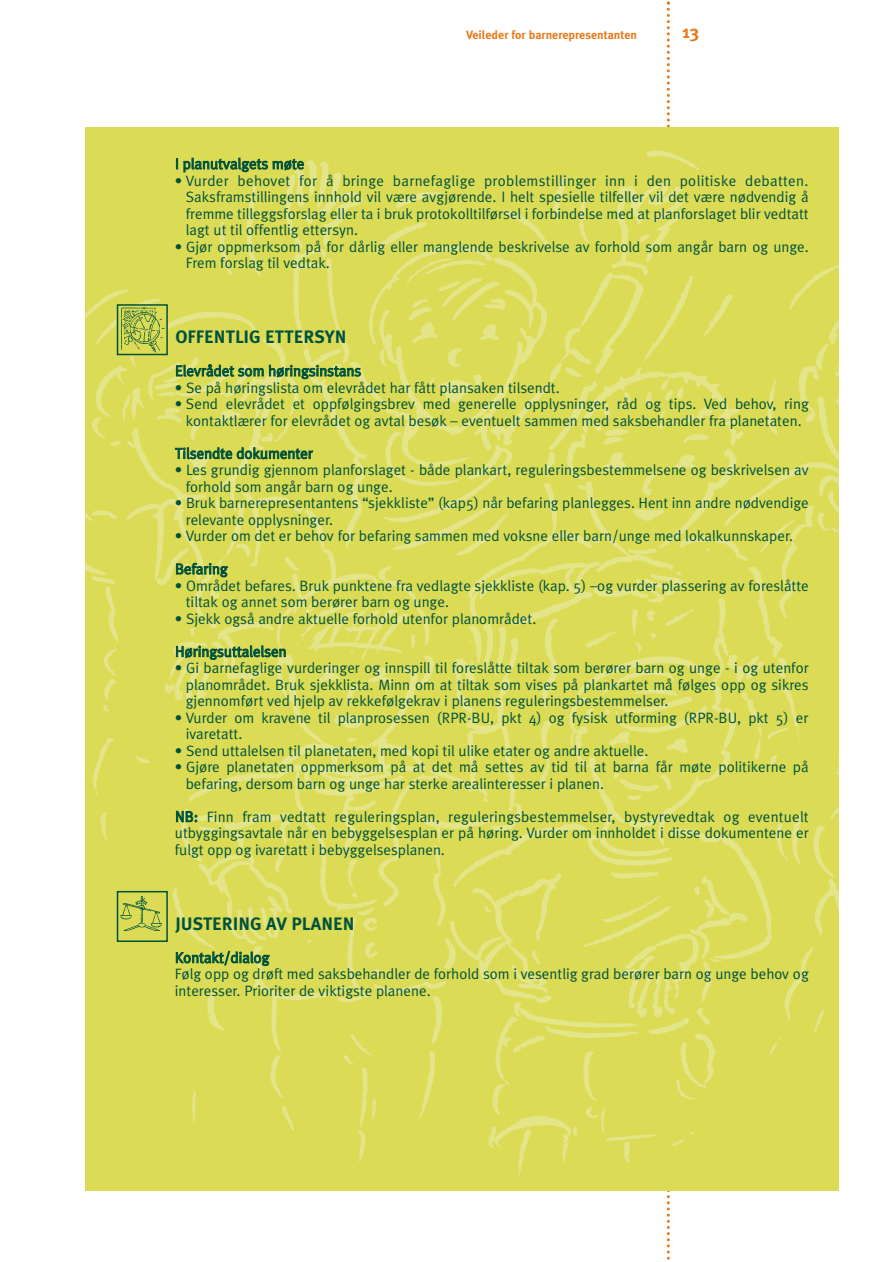
<style>
.page{position:relative;width:893px;height:1262px;background:#fff}
.page>*{position:absolute;margin:0;border:0;box-sizing:border-box;transform-origin:0 0}
.t1{font:700 18px "Meta Plus";color:#00523d}
.t2{font:700 18px "Meta Plus";color:#e77a1c}
.t3{font:15px/16.5px "Meta Plus Normal";color:#00523d}
.t4{font:700 12px "Meta Plus";color:#e77a1c}
</style>
<div class="page">
<svg style="left:666px;top:1px;width:3px;height:1259px"></svg>
<div style="left:85px;top:128px;width:753px;height:1063px;background:#dcdb55"></div>
<img style="left:85px;top:150px;width:753px;height:1025px">
<img style="left:120px;top:894px;width:45px;height:45px">
<div style="left:117px;top:891px;width:51px;height:51px;border:2px solid #00523d"></div>
<img style="left:120px;top:307px;width:45px;height:45px">
<div style="left:117px;top:304px;width:51px;height:51px;border:2px solid #00523d"></div>
<p class="t4" style="left:466px;top:31px;width:172px">Veileder for barnerepresentanten</p>
<p class="t2" style="left:682px;top:25px;width:18px">13</p>
<p class="t3" style="left:175px;top:157px;width:131px">I planutvalgets møte</p>
<p class="t3" style="left:186px;top:174px;width:624px;text-align:justify;text-indent:-11px">• Vurder behovet for å bringe barnefaglige problemstillinger inn i den politiske debatten.<br>Saksframstillingens innhold vil være avgjørende. I helt spesielle tilfeller vil det være nødvendig å fremme tilleggsforslag eller ta i bruk protokolltilførsel i forbindelse med at planforslaget blir vedtatt lagt ut til offentlig ettersyn.</p>
<p class="t3" style="left:186px;top:240px;width:624px;text-indent:-11px">• Gjør oppmerksom på for dårlig eller manglende beskrivelse av forhold som angår barn og unge.<br>Frem forslag til vedtak.</p>
<p class="t1" style="left:175px;top:331px;width:173px">OFFENTLIG ETTERSYN</p>
<p class="t3" style="left:175px;top:364px;width:188px">Elevrådet som høringsinstans</p>
<p class="t3" style="left:175px;top:381px;width:386px">• Se på høringslista om elevrådet har fått plansaken tilsendt.</p>
<p class="t3" style="left:175px;top:397px;width:635px;text-align:center">• Send elevrådet et oppfølgingsbrev med generelle opplysninger, råd og tips. Ved behov, ring kontaktlærer for elevrådet og avtal besøk – eventuelt sammen med saksbehandler fra planetaten.</p>
<p class="t3" style="left:175px;top:447px;width:139px">Tilsendte dokumenter</p>
<p class="t3" style="left:186px;top:463px;width:624px;text-indent:-11px">• Les grundig gjennom planforslaget - både plankart, reguleringsbestemmelsene og beskrivelsen av forhold som angår barn og unge.</p>
<p class="t3" style="left:186px;top:496px;width:624px;text-indent:-11px">• Bruk barnerepresentantens “sjekkliste” (kap5) når befaring planlegges. Hent inn andre nødvendige relevante opplysninger.</p>
<p class="t3" style="left:175px;top:521px;width:619px;line-height:32.8px">• Vurder om det er behov for befaring sammen med voksne eller barn/unge med lokalkunnskaper.<br>Befaring</p>
<p class="t3" style="left:186px;top:579px;width:624px;text-indent:-11px">• Området befares. Bruk punktene fra vedlagte sjekkliste (kap. 5) –og vurder plassering av foreslåtte tiltak og annet som berører barn og unge.</p>
<p class="t3" style="left:175px;top:604px;width:363px;line-height:32.7px">• Sjekk også andre aktuelle forhold utenfor planområdet.<br>Høringsuttalelsen</p>
<p class="t3" style="left:186px;top:661px;width:624px;text-align:justify;text-indent:-11px">• Gi barnefaglige vurderinger og innspill til foreslåtte tiltak som berører barn og unge - i og utenfor planområdet. Bruk sjekklista. Minn om at tiltak som vises på plankartet må følges opp og sikres gjennomført ved hjelp av rekkefølgekrav i planens reguleringsbestemmelser.</p>
<p class="t3" style="left:186px;top:711px;width:624px;text-indent:-11px">• Vurder om kravene til planprosessen (RPR-BU, pkt 4) og fysisk utforming (RPR-BU, pkt 5) er ivaretatt.</p>
<p class="t3" style="left:175px;top:744px;width:475px">• Send uttalelsen til planetaten, med kopi til ulike etater og andre aktuelle.</p>
<p class="t3" style="left:186px;top:760px;width:624px;text-indent:-11px">• Gjøre planetaten oppmerksom på at det må settes av tid til at barna får møte politikerne på befaring, dersom barn og unge har sterke arealinteresser i planen.</p>
<p class="t3" style="left:175px;top:810px;width:635px;text-align:justify">NB: Finn fram vedtatt reguleringsplan, reguleringsbestemmelser, bystyrevedtak og eventuelt utbyggingsavtale når en bebyggelsesplan er på høring. Vurder om innholdet i disse dokumentene er fulgt opp og ivaretatt i bebyggelsesplanen.</p>
<p class="t1" style="left:175px;top:917px;width:181px">JUSTERING AV PLANEN</p>
<p class="t3" style="left:175px;top:950px;width:635px">Kontakt/dialog<br>Følg opp og drøft med saksbehandler de forhold som i vesentlig grad berører barn og unge behov og interesser. Prioriter de viktigste planene.</p>
</div>
